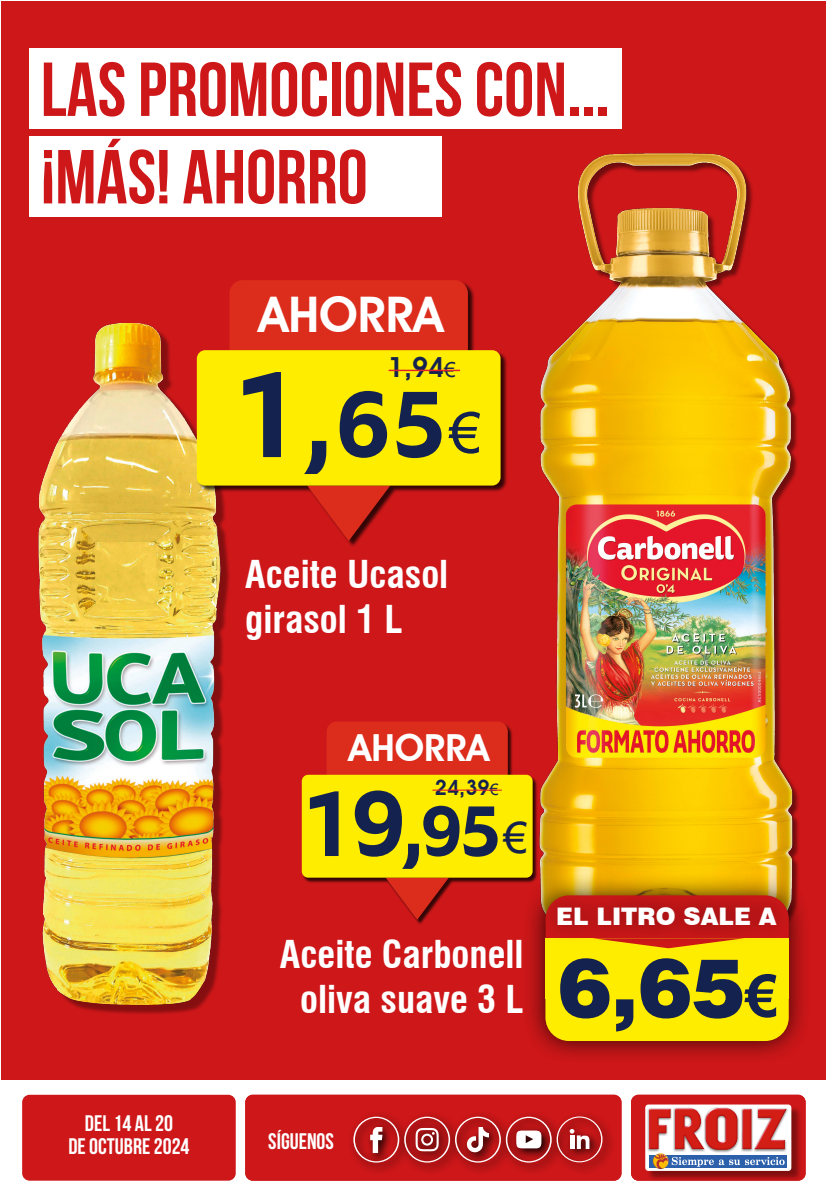
<style>
.page{position:relative;width:826px;height:1198px;background:#fff}
.page>*{position:absolute;margin:0;border:0;box-sizing:border-box;transform-origin:0 0}
.t1{font:700 131.31px "Edward Pro";color:#142250}
.t2{font:700 99.81px "Edward Pro";color:#142250}
.t3{font:900 81.44px "Swiss 721 BT";color:#142250}
.t4{font:700 76.25px/87.4px "Bebas Neue";color:#cd1719}
.t5{font:600 49.12px "Avant Garde IT Cby BT";color:#fff}
.t6{font:700 condensed 37.5px/45px "Swiss 721 BT";color:#fff;text-align:center}
.t7{font:600 37.31px "Avant Garde IT Cby BT";color:#fff}
.t8{font:600 27.69px "Avant Garde IT Cby BT";color:#142250}
.t9{font:900 24.19px "Swiss 721 BT";color:#fff}
.t10{font:700 22.5px/22.5px "Bebas Neue";color:#fff;text-align:center}
.t11{font:600 21px "Avant Garde IT Cby BT";color:#142250}
.s1{font-size:100.81px}
.s2{font-family:"Arial";font-weight:400;font-size:56.81px}
.s3{font-family:"Arial";font-weight:400;font-size:20.75px}
.s4{font-size:76.62px}
.s5{font-family:"Arial";font-weight:400;font-size:43.19px}
.s6{font-family:"Arial";font-weight:400;font-size:15.75px}
.s7{font-family:"Arial";font-weight:700;font-size:59.06px}
</style>
<div class="page">
<div style="left:22px;top:1094px;width:214px;height:86px;background:#cd1719;border-radius:8px"></div>
<div style="left:1px;top:2px;width:824px;height:1078px;background:#cd1719"></div>
<div style="left:29px;top:48px;width:593px;height:80px;background:#fff"></div>
<div style="left:29px;top:136px;width:412px;height:81px;background:#fff"></div>
<div style="left:631px;top:1094px;width:174px;height:86px;background:#cd1719;border-radius:8px"></div>
<div style="left:646px;top:1105px;width:155px;height:76px;background:#000;opacity:.38"></div>
<svg style="left:645px;top:1104px;width:146px;height:67px"></svg>
<div style="left:649px;top:1155px;width:137px;height:12px;background:#2c60ab"></div>
<img style="left:652px;top:1153px;width:16px;height:16px;border-radius:8px">
<svg style="left:671px;top:1157px;width:113px;height:9px"></svg>
<div style="left:245px;top:1094px;width:376px;height:86px;background:#cd1719;border-radius:8px"></div>
<svg style="left:351px;top:1115px;width:261px;height:56px;fill:#c31517"></svg>
<svg style="left:353px;top:1116px;width:249px;height:46px"></svg>
<img style="left:38px;top:323px;width:191px;height:685px">
<div style="left:198px;top:281px;width:310px;height:267px;background:#000;opacity:.75"></div>
<div style="left:229px;top:280px;width:239px;height:81px;background:#dc2c1b;border-radius:13px"></div>
<svg style="left:307px;top:485px;width:83px;height:56px"></svg>
<div style="left:197px;top:350px;width:303px;height:135px;background:#ffed00;border-radius:8px"></div>
<hr style="left:388px;top:370px;width:72px;height:1px;background:#e2202d">
<div style="left:302px;top:722px;width:236px;height:203px;background:#000;opacity:.75"></div>
<div style="left:326px;top:721px;width:182px;height:62px;background:#dc2c1b;border-radius:10px"></div>
<svg style="left:385px;top:877px;width:64px;height:42px"></svg>
<div style="left:302px;top:775px;width:230px;height:102px;background:#ffed00;border-radius:6px"></div>
<hr style="left:432px;top:789px;width:70px;height:1px;background:#e2202d">
<img style="left:523px;top:153px;width:276px;height:719px">
<div style="left:522px;top:872px;width:289px;height:191px;background:#000;opacity:.75"></div>
<div style="left:545px;top:938px;width:243px;height:60px;background:#ffed00"></div>
<svg style="left:652px;top:946px;width:33px;height:2px"></svg>
<div style="left:545px;top:976px;width:243px;height:65px;background:#ffed00;border-radius:24px"></div>
<div style="left:536px;top:886px;width:260px;height:60px;background:#000;opacity:.45"></div>
<h3 class="t4" style="left:41px;top:45px;width:570px">LAS PROMOCIONES CON... ¡MÁS! AHORRO</h3>
<h3 class="t5" style="left:259px;top:285px;width:186px">AHORRA</h3>
<h1 class="t1" style="left:230px;top:361px;width:252px">1,<span class="s1">65</span><span class="s2">€</span></h1>
<p class="t8" style="left:388px;top:351px;width:69px">1,94<span class="s3">€</span></p>
<p class="t6" style="left:245px;top:551px;width:204px;text-align:left">Aceite Ucasol girasol 1 L</p>
<p class="t10" style="left:68px;top:1112px;width:123px">DEL 14 AL 20<br>DE OCTUBRE 2024</p>
<p class="t7" style="left:349px;top:725px;width:142px">AHORRA</p>
<h2 class="t2" style="left:300px;top:782px;width:229px">19,<span class="s4">95</span><span class="s5">€</span></h2>
<p class="t11" style="left:435px;top:775px;width:65px">24,39<span class="s6">€</span></p>
<p class="t6" style="left:280px;top:931px;width:245px">Aceite Carbonell oliva suave 3 L</p>
<p class="t9" style="left:556px;top:901px;width:222px">EL LITRO SALE A</p>
<h3 class="t3" style="left:558px;top:938px;width:222px">6,65<span class="s7">€</span></h3>
<p class="t10" style="left:268px;top:1129px;width:67px">SÍGUENOS</p>
</div>
